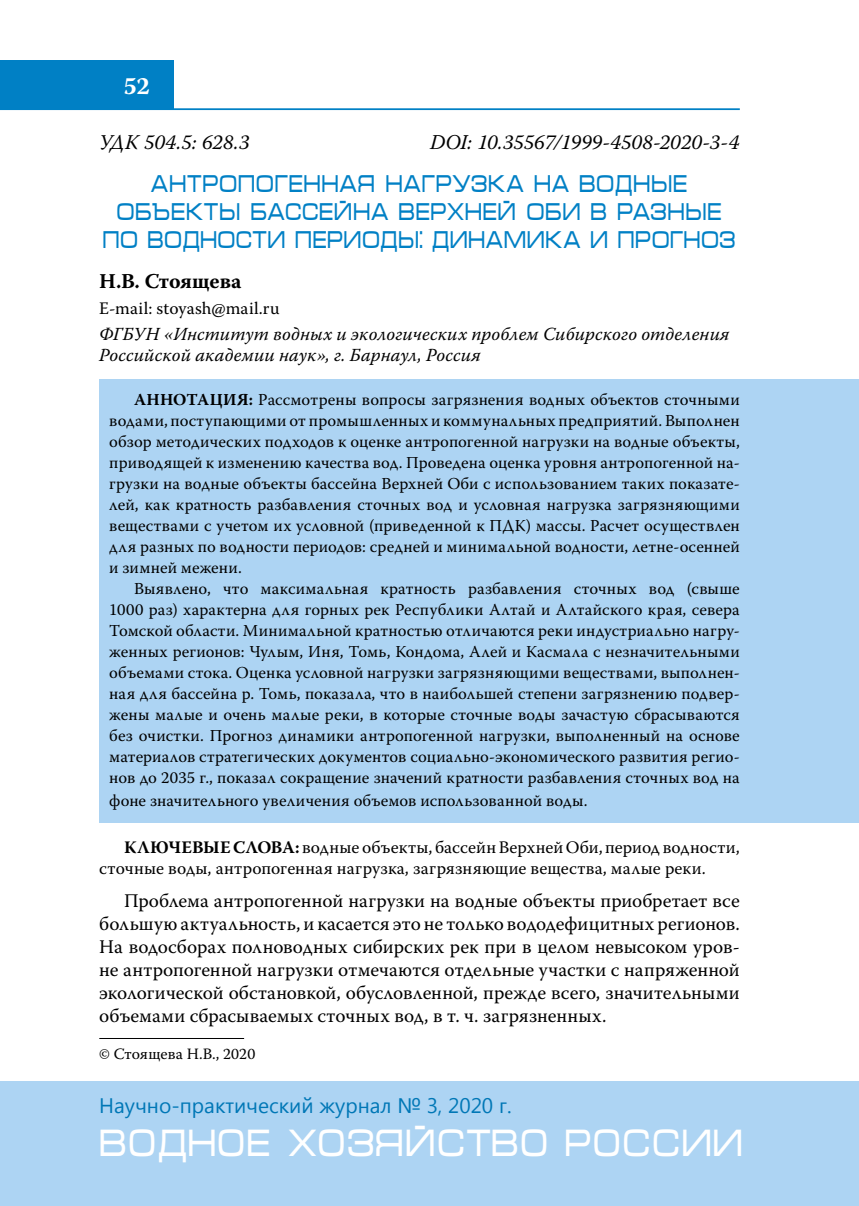
<style>
.page{position:relative;width:859px;height:1206px;background:#fff}
.page>*{position:absolute;margin:0;border:0;box-sizing:border-box;transform-origin:0 0}
.t1{font:38.5px "Micra C";color:#fff;scale:.83 1}
.t2{font:24.5px/28px "Micra";letter-spacing:-.02em;color:#0080c5;text-align:center;scale:.78 1}
.t3{font:700 24.5px "Warnock Pro";color:#fff}
.t4{font:italic 21px "Warnock Pro";letter-spacing:-.01em;color:#000}
.t5{font:21px "Segoe UI";color:#0077b6}
.t6{font:700 21px "Warnock Pro";letter-spacing:-.01em;color:#000}
.t7{font:19.25px/23.1px "Warnock Pro";letter-spacing:.01em;color:#000;text-align:justify}
.t8{font:italic 18.38px/21px "Warnock Pro";letter-spacing:.005em;color:#000}
.t9{font:17.5px/21px "Warnock Pro";letter-spacing:.01em;color:#000}
.t10{font:16.62px/21px "Warnock Pro";letter-spacing:.01em;color:#000;text-align:justify}
.t11{font:15.75px "Warnock Pro";letter-spacing:.005em;color:#000}
.s1{font-weight:700}
</style>
<div class="page">
<hr style="left:0;top:108px;width:739px;height:2px;background:#0080c5">
<div style="left:0;top:60px;width:174px;height:50px;background:#0080c5"></div>
<div style="left:0;top:1081px;width:858px;height:124px;background:#add4f3"></div>
<div style="left:99px;top:379px;width:759px;height:443px;background:#add4f3"></div>
<hr style="left:99px;top:1038px;width:145px;height:1px;background:#000">
<h2 class="t3" style="left:123px;top:71px;width:28px">52</h2>
<p class="t4" style="left:99px;top:130px;width:152px">УДК 504.5: 628.3</p>
<p class="t4" style="left:430px;top:130px;width:310px">DOI: 10.35567/1999-4508-2020-3-4</p>
<h2 class="t2" style="left:103px;top:170px;width:813px">АНТРОПОГЕННАЯ НАГРУЗКА НА ВОДНЫЕ<br>ОБЪЕКТЫ БАССЕЙНА ВЕРХНЕЙ ОБИ В РАЗНЫЕ<br>ПО ВОДНОСТИ ПЕРИОДЫ: ДИНАМ ИКА И ПРОГНОЗ</h2>
<p class="t6" style="left:99px;top:268px;width:144px">Н.В. Стоящева</p>
<p class="t9" style="left:99px;top:297px;width:182px">Е-mail: stoyash@mail.ru</p>
<p class="t8" style="left:99px;top:323px;width:631px">ФГБУН «Институт водных и экологических проблем Сибирского отделения<br>Российской академии наук», г. Барнаул, Россия</p>
<p class="t10" style="left:109px;top:389px;width:632px;text-indent:25px"><span class="s1">АННОТАЦИЯ:</span> Рассмотрены вопросы загрязнения водных объектов сточными водами, поступающими от промышленных и коммунальных предприятий. Выполнен обзор методических подходов к оценке антропогенной нагрузки на водные объекты, приводящей к изменению качества вод. Проведена оценка уровня антропогенной на&shy;грузки на водные объекты бассейна Верхней Оби с использованием таких показате&shy;лей, как кратность разбавления сточных вод и условная нагрузка загрязняющими веществами с учетом их условной (приведенной к ПДК) массы. Расчет осуществлен для разных по водности периодов: средней и минимальной водности, летне-осенней и зимней межени.</p>
<p class="t10" style="left:109px;top:578px;width:632px;text-indent:25px">Выявлено, что максимальная кратность разбавления сточных вод (свыше 1000 раз) характерна для горных рек Республики Алтай и Алтайского края, севера Томской области. Минимальной кратностью отличаются реки индустриально нагру&shy;женных регионов: Чулым, Иня, Томь, Кондома, Алей и Касмала с незначительными объемами стока. Оценка условной нагрузки загрязняющими веществами, выполнен&shy;ная для бассейна р. Томь, показала, что в наибольшей степени загрязнению подвер&shy;жены малые и очень малые реки, в которые сточные воды зачастую сбрасываются без очистки. Прогноз динамики антропогенной нагрузки, выполненный на основе материалов стратегических документов социально-экономического развития регио&shy;нов до 2035 г., показал сокращение значений кратности разбавления сточных вод на</p>
<p class="t10" style="left:109px;top:790px;width:479px">фоне значительного увеличения объемов использованной воды.</p>
<p class="t9" style="left:99px;top:836px;width:641px;text-indent:25px"><span class="s1">КЛЮЧЕВЫЕ СЛОВА:</span> водные объекты, бассейн Верхней Оби, период водности, сточные воды, антропогенная нагрузка, загрязняющие вещества, малые реки.</p>
<p class="t7" style="left:99px;top:888px;width:641px;text-indent:25px">Проблема антропогенной нагрузки на водные объекты приобретает все большую актуальность, и касается это не только вододефицитных регионов.<br>На водосборах полноводных сибирских рек при в целом невысоком уров&shy;не антропогенной нагрузки отмечаются отдельные участки с напряженной экологической обстановкой, обусловленной, прежде всего, значительными объемами сбрасываемых сточных вод, в т. ч. загрязненных.</p>
<p class="t11" style="left:99px;top:1044px;width:158px">© Стоящева Н.В., 2020</p>
<p class="t5" style="left:99px;top:1090px;width:413px">Научно-практический журнал № 3, 2020 г.</p>
<h1 class="t1" style="left:99px;top:1126px;width:777px">ВОДНОЕ ХОЗЯЙСТВО РОССИИ</h1>
</div>
